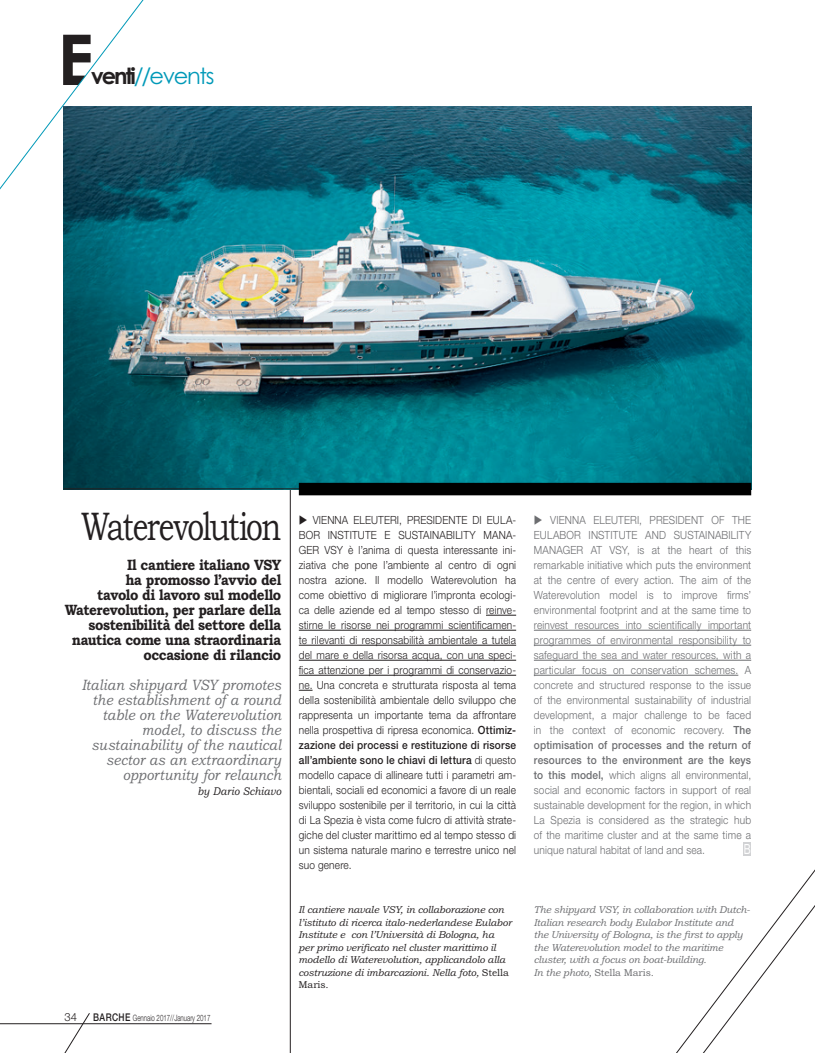
<style>
.page{position:relative;width:815px;height:1053px;background:#fff}
.page>*{position:absolute;margin:0;border:0;box-sizing:border-box;transform-origin:0 0}
.t1{font:700 70px "Century Gothic";color:#231f20}
.t2{font:40px "Bookman Old Style";letter-spacing:-.055em;color:#231f20;scale:.75 1}
.t3{font:22.5px "Century Gothic";letter-spacing:-.06em;color:#0099b8}
.t4{font:700 15px/15px "Bookman Old Style";letter-spacing:-.03em;color:#231f20;text-align:right;scale:.9 1}
.t5{font:italic 15px/15px "Bookman Old Style";letter-spacing:.01em;color:#6c6d70;text-align:right;scale:.9 1}
.t6{font:14.12px "Volvo Sans";color:#fff;scale:.71 1}
.t7{font:300 11.25px/15px "Helvetica Neue";letter-spacing:.015em;color:#231f20;text-align:justify;scale:.9 1}
.t8{font:300 11.25px/15px "Helvetica Neue";letter-spacing:.015em;color:#6c6d70;text-align:justify;scale:.9 1}
.t9{font:italic 11.25px "Bookman Old Style";letter-spacing:.015em;color:#231f20;scale:.9 1}
.t10{font:300 11.25px "Helvetica Neue";letter-spacing:.015em;color:#231f20}
.t11{font:italic 10px/12.5px "Bookman Old Style";letter-spacing:-.01em;color:#231f20}
.t12{font:italic 10px/12.5px "Bookman Old Style";letter-spacing:-.015em;color:#6c6d70}
.t13{font:300 8.75px "Helvetica Neue";color:#231f20;scale:.7 1}
.s1{font-weight:700;color:#231f20}
.s2{font-weight:500;font-size:10.62px}
.s3{font-weight:500}
.s4{font-style:normal}
</style>
<div class="page">
<svg style="left:676px;top:855px;width:139px;height:197px"></svg>
<svg style="left:0;top:0;width:144px;height:264px"></svg>
<svg style="left:60px;top:1013px;width:30px;height:39px"></svg>
<hr style="left:0;top:1023px;width:212px;height:1px;background:#231f20">
<hr style="left:290px;top:334px;width:1px;height:718px;background:#231f20">
<img style="left:64px;top:106px;width:687px;height:382px">
<hr style="left:486px;top:615px;width:30px;height:1px;background:#231f20">
<hr style="left:299px;top:630px;width:217px;height:1px;background:#231f20">
<hr style="left:299px;top:645px;width:217px;height:1px;background:#231f20">
<hr style="left:299px;top:660px;width:217px;height:1px;background:#231f20">
<hr style="left:299px;top:675px;width:217px;height:1px;background:#231f20">
<svg style="left:299px;top:690px;width:14px;height:1px"></svg>
<hr style="left:534px;top:630px;width:217px;height:1px;background:#6c6d70">
<hr style="left:534px;top:645px;width:217px;height:1px;background:#6c6d70">
<hr style="left:534px;top:660px;width:217px;height:1px;background:#6c6d70">
<hr style="left:534px;top:675px;width:204px;height:1px;background:#6c6d70">
<hr style="left:64px;top:488px;width:687px;height:1px;background:#231f20">
<div style="left:299px;top:483px;width:452px;height:12px;background:#000"></div>
<div style="left:743px;top:842px;width:8px;height:13px;background:#d1d2d4"></div>
<h1 class="t1" style="left:57px;top:16px;width:38px">E</h1>
<h3 class="t3" style="left:91px;top:62px;width:125px"><span class="s1">venti</span>//events</h3>
<p class="t2" style="left:81px;top:504px;width:268px">Waterevolution</p>
<p class="t4" style="left:65px;top:557px;width:242px">Il cantiere italiano VSY<br>ha promosso l’avvio del<br>tavolo di lavoro sul modello<br>Waterevolution, per parlare della sostenibilità del settore della nautica come una straordinaria occasione di rilancio</p>
<p class="t5" style="left:82px;top:678px;width:223px">Italian shipyard VSY promotes the establishment of a round table on the Waterevolution model, to discuss the sustainability of the nautical sector as an extraordinary opportunity for relaunch</p>
<p class="t9" style="left:198px;top:785px;width:94px">by Dario Schiavo</p>
<p class="t10" style="left:64px;top:1010px;width:14px">34</p>
<p class="t13" style="left:93px;top:1012px;width:169px"><span class="s2">BARCHE</span> Gennaio 2017//January 2017</p>
<p class="t7" style="left:299px;top:512px;width:243px">◆ VIENNA ELEUTERI, PRESIDENTE DI EULA-BOR INSTITUTE E SUSTAINABILITY MANA-GER VSY è l’anima di questa interessante ini&shy;ziativa che pone l’ambiente al centro di ogni nostra azione. Il modello Waterevolution ha come obiettivo di migliorare l’impronta ecologi&shy;ca delle aziende ed al tempo stesso di reinve&shy;stirne le risorse nei programmi scientificamen&shy;te rilevanti di responsabilità ambientale a tutela del mare e della risorsa acqua, con una speci&shy;fica attenzione per i programmi di conservazio&shy;ne. Una concreta e strutturata risposta al tema della sostenibilità ambientale dello sviluppo che rappresenta un importante tema da affrontare nella prospettiva di ripresa economica. <span class="s3">Ottimiz&shy;zazione dei processi e restituzione di risorse all’ambiente sono le chiavi di lettura</span> di questo modello capace di allineare tutti i parametri am&shy;bientali, sociali ed economici a favore di un reale sviluppo sostenibile per il territorio, in cui la città di La Spezia è vista come fulcro di attività strate&shy;giche del cluster marittimo ed al tempo stesso di un sistema naturale marino e terrestre unico nel suo genere.</p>
<p class="t8" style="left:534px;top:512px;width:243px">◆ VIENNA ELEUTERI, PRESIDENT OF THE EULABOR INSTITUTE AND SUSTAINABILITY MANAGER AT VSY, is at the heart of this remarkable initiative which puts the environment at the centre of every action. The aim of the Waterevolution model is to improve firms’ environmental footprint and at the same time to reinvest resources into scientifically important programmes of environmental responsibility to safeguard the sea and water resources, with a particular focus on conservation schemes. A concrete and structured response to the issue of the environmental sustainability of industrial development, a major challenge to be faced in the context of economic recovery. <span class="s3">The optimisation of processes and the return of resources to the environment are the keys to this model,</span> which aligns all environmental, social and economic factors in support of real sustainable development for the region, in which La Spezia is considered as the strategic hub of the maritime cluster and at the same time a unique natural habitat of land and sea.</p>
<p class="t6" style="left:744px;top:840px;width:11px">B</p>
<p class="t11" style="left:299px;top:903px;width:215px">Il cantiere navale VSY, in collaborazione con l’istituto di ricerca italo-nederlandese Eulabor Institute e con l’Università di Bologna, ha per primo verificato nel cluster marittimo il modello di Waterevolution, applicandolo alla costruzione di imbarcazioni. Nella foto, <span class="s4">Stella Maris</span>.</p>
<p class="t12" style="left:534px;top:903px;width:218px">The shipyard VSY, in collaboration with Dutch-Italian research body Eulabor Institute and the University of Bologna, is the first to apply the Waterevolution model to the maritime cluster, with a focus on boat-building.</p>
<p class="t12" style="left:534px;top:966px;width:121px">In the photo, <span class="s4">Stella Maris</span>.</p>
</div>
